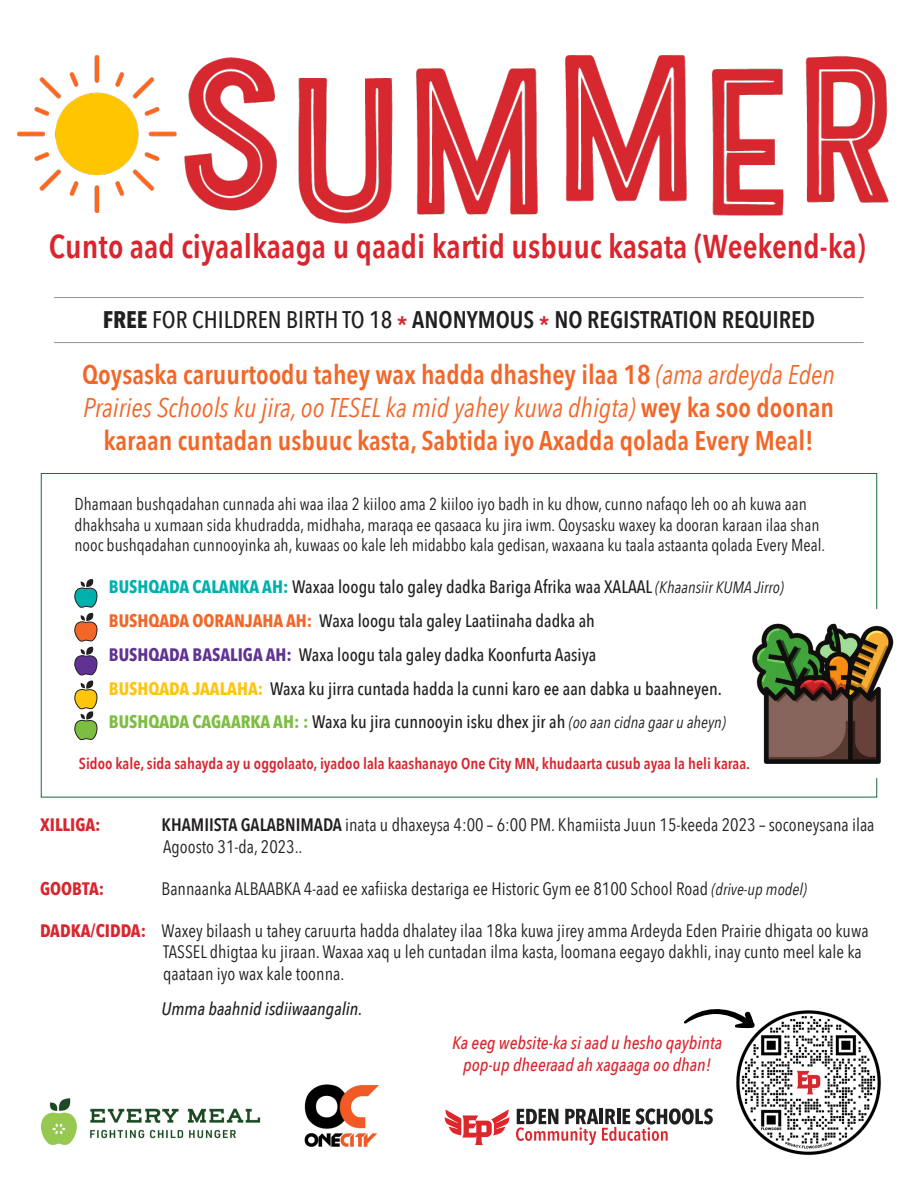
<style>
.page{position:relative;width:918px;height:1188px;background:#fff}
.page>*{position:absolute;margin:0;border:0;box-sizing:border-box;transform-origin:0 0}
.t1{font:600 33px "Avenir Next Condensed";color:#d8252e}
.t2{font:600 27px/33px "Avenir Next Condensed";color:#f26628;text-align:center}
.t3{font:600 24px "Avenir Next Condensed";color:#231f20}
.t4{font:18px/21.6px "Avenir Next Condensed";color:#231f20}
.t5{font:500 18px "Avenir Next Condensed";color:#231f20}
.t6{font:italic 500 18px/21.6px "Avenir Next Condensed";color:#d8252e;text-align:center}
.t7{font:italic 500 18px "Avenir Next Condensed";color:#231f20}
.t8{font:700 18px "Avenir Next Condensed";color:#d8252e}
.t9{font:17.25px/20.7px "Avenir Next Condensed";color:#231f20}
.t10{font:600 15.75px "Avenir Next Condensed";color:#d8252e}
.s1{font-weight:700}
.s2{font-weight:500}
.s3{color:#d8252e}
.s4{font-weight:400;font-style:italic}
.s5{font-weight:700;color:#00b0ad}
.s6{font-weight:400;font-style:italic;font-size:16.5px}
.s7{font-weight:700;color:#f26628}
.s8{font-weight:700;color:#603393}
.s9{font-weight:700;color:#fec50d}
.s10{font-weight:700;color:#7cbd42}
.s11{font-weight:600}
.s12{font-style:italic;font-size:16.5px}
.s13{font-weight:700;color:#d8252e}
</style>
<div class="page">
<img style="left:17px;top:55px;width:872px;height:169px">
<svg style="left:516px;top:1108px;width:197px;height:37px"></svg>
<svg style="left:445px;top:1110px;width:65px;height:35px"></svg>
<img style="left:40px;top:1098px;width:221px;height:47px">
<hr style="left:54px;top:342px;width:810px;height:1px;background:#939598">
<hr style="left:54px;top:297px;width:810px;height:1px;background:#939598">
<img style="left:304px;top:1084px;width:75px;height:63px">
<img style="left:736px;top:1010px;width:145px;height:146px">
<img style="left:878px;top:625px;width:16px;height:139px">
<svg style="left:40px;top:473px;width:838px;height:325px"></svg>
<svg style="left:684px;top:1009px;width:71px;height:19px"></svg>
<p class="t1" style="left:49px;top:218px;width:818px">Cunto aad ciyaalkaaga u qaadi kartid usbuuc kasata (Weekend-ka)</p>
<p class="t3" style="left:103px;top:299px;width:714px"><span class="s1">FREE</span> <span class="s2">FOR CHILDREN BIRTH TO 18</span> <span class="s3">*</span> ANONYMOUS <span class="s3">*</span> NO REGISTRATION REQUIRED</p>
<p class="t2" style="left:82px;top:357px;width:754px">Qoysaska caruurtoodu tahey wax hadda dhashey ilaa 18 <span class="s4">(ama ardeyda Eden<br>Prairies Schools ku jira, oo TESEL ka mid yahey kuwa dhigta)</span> wey ka soo doonan karaan cuntadan usbuuc kasta, Sabtida iyo Axadda qolada Every Meal!</p>
<p class="t9" style="left:74px;top:493px;width:752px">Dhamaan bushqadahan cunnada ahi waa ilaa 2 kiiloo ama 2 kiiloo iyo badh in ku dhow,cunno nafaqo leh oo ah kuwa aan dhakhsaha u xumaan sida khudradda, midhaha, maraqa ee qasaaca ku jira iwm. Qoysasku waxey ka dooran karaan ilaa shan nooc bushqadahan cunnooyinka ah, kuwaas oo kale leh midabbo kala gedisan, waxaana ku taala astaanta qolada Every Meal.</p>
<p class="t5" style="left:109px;top:576px;width:677px"><span class="s5">BUSHQADA CALANKA AH:</span> Waxaa loogu talo galey dadka Bariga Afrika waa XALAAL <span class="s6">(Khaansiir KUMA Jirro)</span></p>
<p class="t5" style="left:109px;top:610px;width:487px"><span class="s7">BUSHQADA OORANJAHA AH:</span> Waxa loogu tala galey Laatiinaha dadka ah</p>
<p class="t5" style="left:109px;top:644px;width:489px"><span class="s8">BUSHQADA BASALIGA AH:</span> Waxa loogu tala galey dadka Koonfurta Aasiya</p>
<p class="t5" style="left:109px;top:677px;width:615px"><span class="s9">BUSHQADA JAALAHA:</span> Waxa ku jirra cuntada hadda la cunni karo ee aan dabka u baahneyen.</p>
<p class="t5" style="left:109px;top:711px;width:619px"><span class="s10">BUSHQADA CAGAARKA AH: :</span> Waxa ku jira cunnooyin isku dhex jir ah <span class="s6">(oo aan cidna gaar u aheyn)</span></p>
<p class="t10" style="left:79px;top:750px;width:673px">Sidoo kale, sida sahayda ay u oggolaato, iyadoo lala kaashanayo One City MN, khudaarta cusub ayaa la heli karaa.</p>
<p class="t8" style="left:40px;top:814px;width:62px">XILLIGA:</p>
<p class="t4" style="left:162px;top:814px;width:714px"><span class="s11">KHAMIISTA GALABNIMADA</span> inata u dhaxeysa 4:00 – 6:00 PM. Khamiista Juun 15-keeda 2023 – soconeysana ilaa<br>Agoosto 31-da, 2023..</p>
<p class="t8" style="left:40px;top:878px;width:66px">GOOBTA:</p>
<p class="t4" style="left:162px;top:877px;width:647px">Bannaanka ALBAABKA 4-aad ee xafiiska destariga ee Historic Gym ee 8100 School Road <span class="s12">(drive-up model)</span></p>
<p class="t4" style="left:163px;top:919px;width:707px;text-indent:-123px"><span class="s13">DADKA/CIDDA:</span> Waxey bilaash u tahey caruurta hadda dhalatey ilaa 18ka kuwa jirey amma Ardeyda Eden Prairie dhigata oo kuwa<br>TASSEL dhigtaa ku jiraan.Waxaa xaq u leh cuntadan ilma kasta, loomana eegayo dakhli, inay cunto meel kale ka qaataan iyo wax kale toonna.</p>
<p class="t7" style="left:162px;top:998px;width:202px">Umma baahnid isdiiwaangalin.</p>
<p class="t6" style="left:452px;top:1032px;width:271px">Ka eeg website-ka si aad u hesho qaybinta pop-up dheeraad ah xagaaga oo dhan!</p>
</div>
